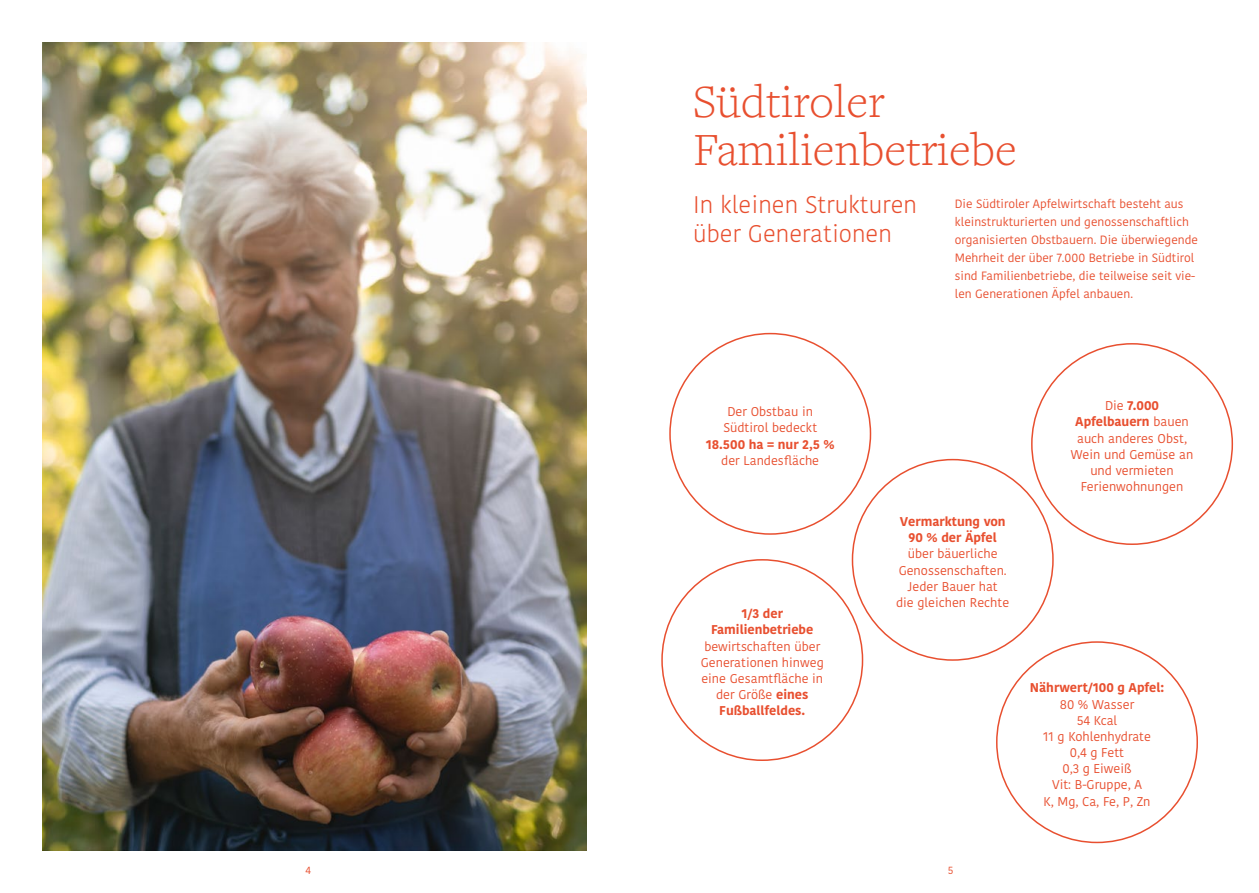
<style>
.page{position:relative;width:1259px;height:893px;background:#fff}
.page>*{position:absolute;margin:0;border:0;box-sizing:border-box;transform-origin:0 0}
.t1{font:300 47.85px/47.8px "Freight Text Pro";color:#e84f2f}
.t2{font:300 24px/28.8px "Kohinoor Devanagari";color:#e84f2f}
.t3{font:12.75px/16.2px "Kohinoor Devanagari";color:#e84f2f;text-align:center}
.t4{font:700 12.75px/16.2px "Kohinoor Devanagari";color:#e84f2f;text-align:center}
.t5{font:12px/18px "Kohinoor Devanagari";color:#e84f2f}
.t6{font:10.5px "Kohinoor Devanagari";color:#e84f2f}
.s1{font-weight:700}
</style>
<div class="page">
<img style="left:43px;top:43px;width:544px;height:807px">
<h1 class="t1" style="left:693px;top:76px;width:325px">Südtiroler<br>Familienbetriebe</h1>
<h2 class="t2" style="left:693px;top:190px;width:225px">In kleinen Strukturen über Generationen</h2>
<p class="t5" style="left:955px;top:195px;width:245px">Die Südtiroler Apfelwirtschaft besteht aus kleinstrukturierten und genossenschaftlich organisierten Obstbauern. Die überwiegende Mehrheit der über 7.000 Betriebe in Südtirol sind Familienbetriebe, die teilweise seit vie&shy;len Generationen Äpfel anbauen.</p>
<p class="t3" style="left:723px;top:404px;width:95px">Der Obstbau in<br>Südtirol bedeckt</p>
<p class="t4" style="left:705px;top:436px;width:131px">18.500 ha = nur 2,5 %</p>
<p class="t3" style="left:721px;top:452px;width:99px">der Landesfläche</p>
<p class="t4" style="left:711px;top:605px;width:104px">1/3 der<br>Familienbetriebe</p>
<p class="t3" style="left:701px;top:638px;width:124px">bewirtschaften über<br>Generationen hinweg eine Gesamtfläche in der Größe <span class="s1">eines<br>Fußballfeldes.</span></p>
<p class="t4" style="left:899px;top:513px;width:107px">Vermarktung von<br>90 % der Äpfel</p>
<p class="t3" style="left:896px;top:546px;width:115px">über bäuerliche<br>Genossenschaften.<br>Jeder Bauer hat<br>die gleichen Rechte</p>
<p class="t3" style="left:1070px;top:398px;width:124px">Die <span class="s1">7.000<br>Apfelbauern</span> bauen auch anderes Obst,<br>Wein und Gemüse an und vermieten<br>Ferienwohnungen</p>
<p class="t4" style="left:1030px;top:679px;width:136px">Nährwert/100 g Apfel:</p>
<p class="t3" style="left:1043px;top:696px;width:109px">80 % Wasser<br>54 Kcal<br>11 g Kohlenhydrate<br>0,4 g Fett<br>0,3 g Eiweiß<br>Vit: B-Gruppe, A<br>K, Mg, Ca, Fe, P, Zn</p>
<p class="t6" style="left:306px;top:864px;width:7px">4</p>
<p class="t6" style="left:948px;top:864px;width:7px">5</p>
</div>
